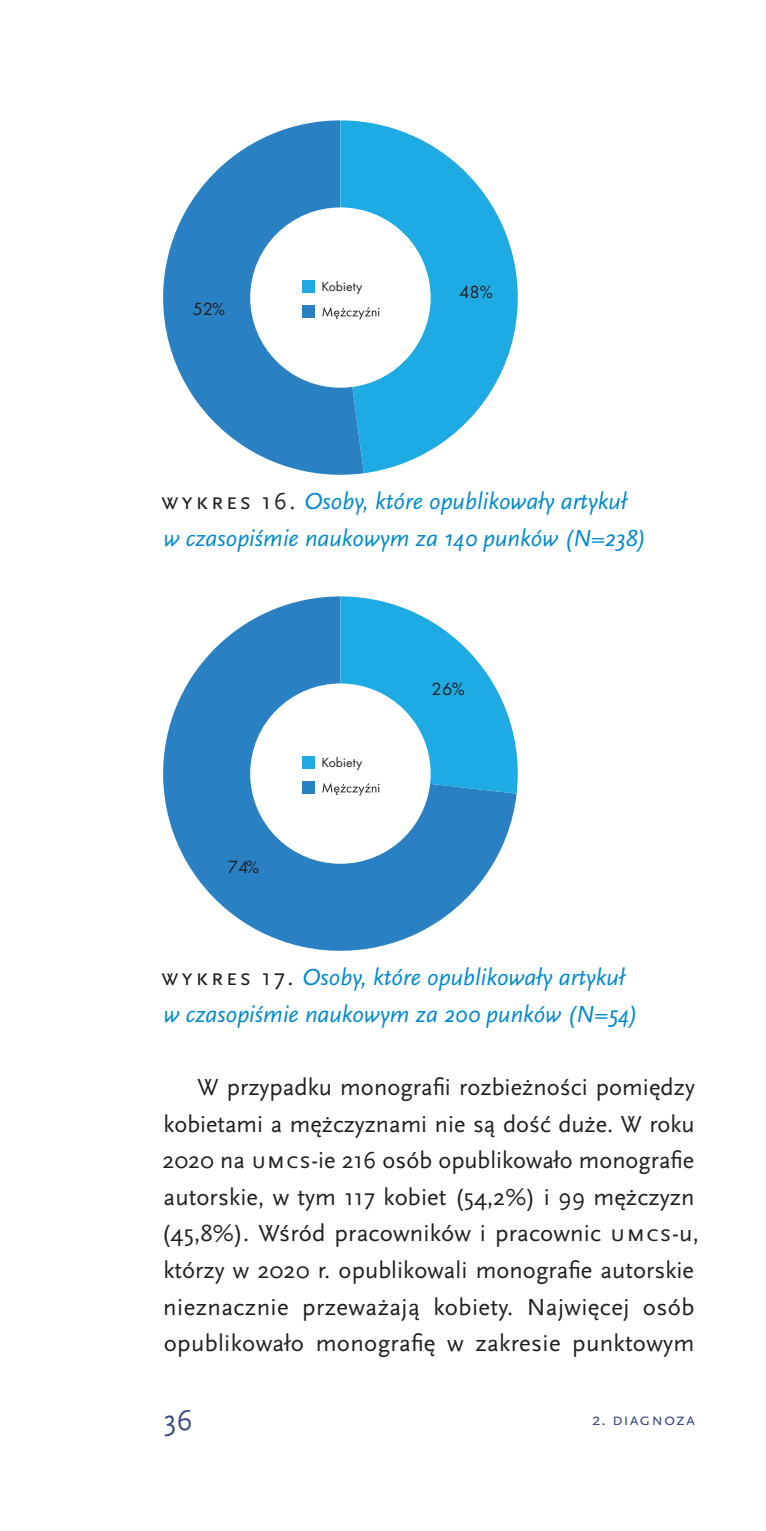
<style>
.page{position:relative;width:766px;height:1531px;background:#fff}
.page>*{position:absolute;margin:0;border:0;box-sizing:border-box;transform-origin:0 0}
.t1{font:30px "Scala Sans Pro";color:#384d81}
.t2{font:24.25px/36.5px "Scala Sans Pro";letter-spacing:.005em;color:#231f20}
.t3{font:italic 24.25px/36.5px "Scala Sans Pro";color:#038bce}
.t4{font:18.25px "Futura PT";color:#231f20}
.t5{font:17.5px "Scala Sans Pro";letter-spacing:.05em;color:#384d81}
.t6{font:13.75px "Futura PT";color:#231f20}
.s1{font-style:normal;color:#231f20}
</style>
<div class="page">
<svg style="left:163px;top:120px;width:201px;height:355px;fill:#2981c4"></svg>
<svg style="left:340px;top:120px;width:177px;height:353px;fill:#1eaae2"></svg>
<div style="left:250px;top:207px;width:180px;height:181px;background:#fff;border-radius:50%"></div>
<svg style="left:322px;top:307px;width:57px;height:12px"></svg>
<div style="left:302px;top:280px;width:13px;height:13px;background:#1eaae2"></div>
<div style="left:302px;top:305px;width:13px;height:13px;background:#2981c4"></div>
<svg style="left:163px;top:597px;width:353px;height:354px;fill:#2981c4"></svg>
<div style="left:250px;top:683px;width:180px;height:181px;background:#fff;border-radius:50%"></div>
<svg style="left:322px;top:596px;width:195px;height:199px"></svg>
<div style="left:302px;top:756px;width:13px;height:13px;background:#1eaae2"></div>
<div style="left:302px;top:781px;width:13px;height:13px;background:#2981c4"></div>
<p class="t4" style="left:192px;top:298px;width:34px">52%</p>
<p class="t6" style="left:321px;top:278px;width:42px">Kobiety</p>
<p class="t4" style="left:459px;top:281px;width:35px">48%</p>
<p class="t3" style="left:161px;top:483px;width:486px"><span class="s1">Wykres 16.</span> Osoby, które opublikowały artykuł w czasopiśmie naukowym za 140 punków (N=238)</p>
<p class="t4" style="left:228px;top:856px;width:33px">74%</p>
<p class="t6" style="left:321px;top:754px;width:42px">Kobiety</p>
<p class="t4" style="left:431px;top:678px;width:35px">26%</p>
<p class="t3" style="left:161px;top:959px;width:478px"><span class="s1">Wykres 17.</span> Osoby, które opublikowały artykuł w czasopiśmie naukowym za 200 punków (N=54)</p>
<p class="t2" style="left:161px;top:1069px;width:539px;text-indent:36px">W przypadku monografii rozbieżności pomiędzy kobietami a mężczyznami nie są dość duże. W roku 2020 na UMCS-ie 216 osób opublikowało monografie autorskie, w tym 117 kobiet (54,2%) i 99 mężczyzn (45,8%). Wśród pracowników i pracownic UMCS-u, którzy w 2020 r. opublikowali monografie autorskie nieznacznie przeważają kobiety. Najwięcej osób opublikowało monografię w zakresie punktowym</p>
<p class="t1" style="left:163px;top:1403px;width:31px">36</p>
<p class="t5" style="left:592px;top:1409px;width:104px">2. diagnoza</p>
</div>
